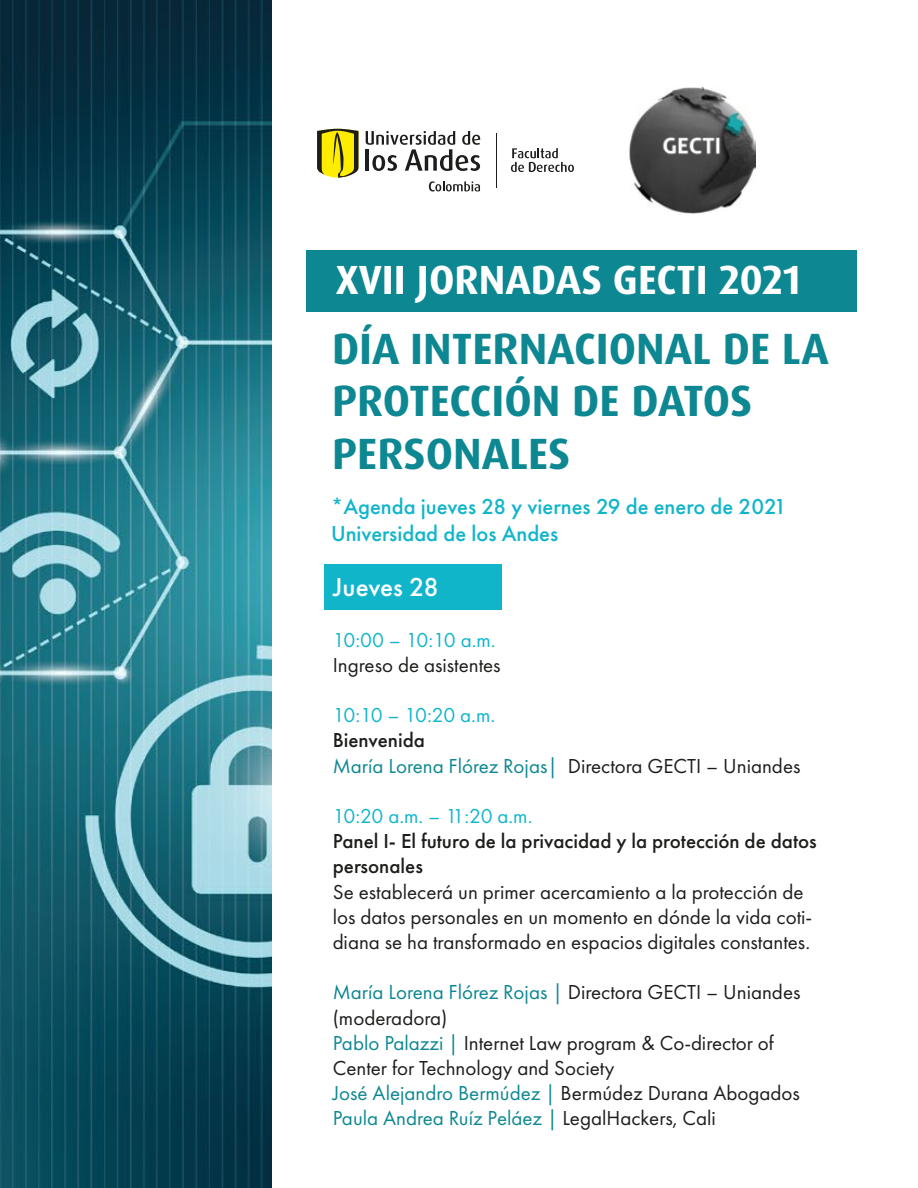
<style>
.page{position:relative;width:918px;height:1188px;background:#fff}
.page>*{position:absolute;margin:0;border:0;box-sizing:border-box;transform-origin:0 0}
.t1{font:700 43.8px/52.7px "Dax Pro";color:#0d8791}
.t2{font:700 40.8px "Dax Pro";color:#fff}
.t3{font:500 27px "Futura PT";letter-spacing:-.005em;color:#fff}
.t4{font:500 22.5px/27px "Futura PT";color:#10b5ca}
.t5{font:21px/25.2px "Futura PT";color:#1d1d1b}
.t6{font:500 21px/25.2px "Futura PT";color:#1d1d1b}
.t7{font:21px/25.2px "Futura PT";color:#0d8791}
.t8{font:21px "Futura PT";letter-spacing:-.065em;color:#10b5ca}
.s1{font-weight:500;color:#1d1d1b}
.s2{color:#1d1d1b}
.s3{color:#0d8791}
</style>
<div class="page">
<img style="left:0;top:0;width:271px;height:1188px">
<div style="left:307px;top:250px;width:550px;height:61px;background:#0d8791"></div>
<img style="left:630px;top:87px;width:126px;height:126px">
<div style="left:324px;top:564px;width:178px;height:46px;background:#10b5ca"></div>
<svg style="left:317px;top:129px;width:42px;height:49px"></svg>
<svg style="left:366px;top:131px;width:114px;height:40px"></svg>
<svg style="left:429px;top:181px;width:51px;height:10px"></svg>
<svg style="left:511px;top:148px;width:63px;height:24px"></svg>
<hr style="left:496px;top:133px;width:1px;height:54px;background:#1d1d1b">
<h2 class="t2" style="left:336px;top:253px;width:466px">XVII JORNADAS GECTI 2021</h2>
<h1 class="t1" style="left:332px;top:323px;width:498px">DÍA INTERNACIONAL DE LA<br>PROTECCIÓN DE DATOS<br>PERSONALES</h1>
<p class="t4" style="left:331px;top:493px;width:457px">*Agenda jueves 28 y viernes 29 de enero de 2021<br>Universidad de los Andes</p>
<p class="t3" style="left:333px;top:571px;width:108px">Jueves 28</p>
<p class="t8" style="left:333px;top:627px;width:164px">10:00 – 10:10 a.m.</p>
<p class="t5" style="left:333px;top:652px;width:169px">Ingreso de asistentes</p>
<p class="t8" style="left:333px;top:703px;width:164px">10:10 – 10:20 a.m.</p>
<p class="t7" style="left:333px;top:728px;width:469px"><span class="s1">Bienvenida<br></span>María Lorena Flórez Rojas| <span class="s2">Directora GECTI – Uniandes</span></p>
<p class="t8" style="left:333px;top:804px;width:201px">10:20 a.m. – 11:20 a.m.</p>
<p class="t6" style="left:333px;top:829px;width:485px">Panel I- El futuro de la privacidad y la protección de datos personales</p>
<p class="t5" style="left:333px;top:879px;width:481px">Se establecerá un primer acercamiento a la protección de los datos personales en un momento en dónde la vida coti&shy;diana se ha transformado en espacios digitales constantes.</p>
<p class="t5" style="left:333px;top:980px;width:469px"><span class="s3">María Lorena Flórez Rojas |</span> Directora GECTI – Uniandes (moderadora)<br><span class="s3">Pablo Palazzi |</span> Internet Law program &amp; Co-director of Center for Technology and Society<br><span class="s3">José Alejandro Bermúdez |</span> Bermúdez Durana Abogados <span class="s3">Paula Andrea Ruíz Peláez |</span> LegalHackers, Cali</p>
</div>
